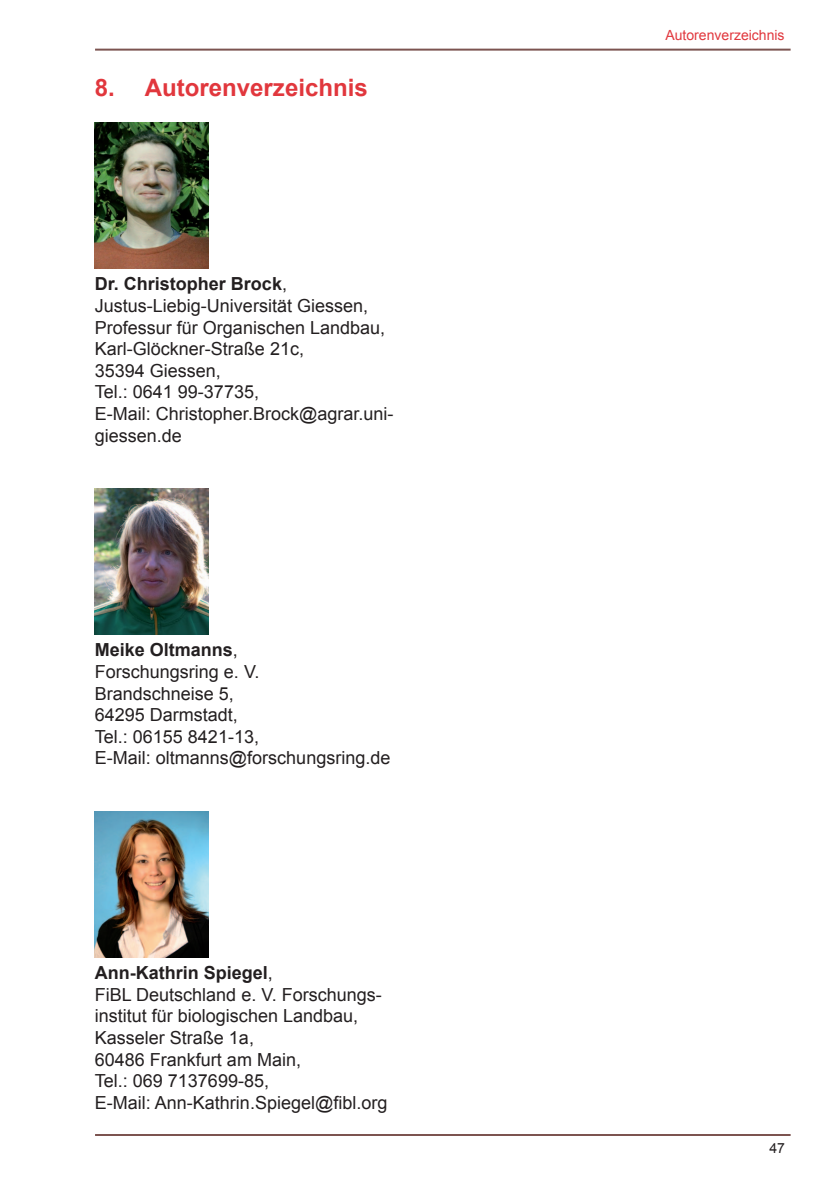
<style>
.page{position:relative;width:840px;height:1191px;background:#fff}
.page>*{position:absolute;margin:0;border:0;box-sizing:border-box;transform-origin:0 0}
.t1{font:700 24px "Arial";color:#e1373d}
.t2{font:18px/21.6px "Arial";color:#231f20}
.t3{font:14px "Arial";color:#e1373d}
.t4{font:14px "Arial";color:#231f20}
.s1{font-weight:700}
</style>
<div class="page">
<hr style="left:95px;top:49px;width:695px;height:2px;background:#7c5450">
<hr style="left:95px;top:1134px;width:695px;height:2px;background:#7c5450">
<img style="left:95px;top:122px;width:113px;height:147px">
<img style="left:95px;top:488px;width:113px;height:146px">
<img style="left:95px;top:811px;width:113px;height:146px">
<h1 class="t1" style="left:95px;top:72px;width:274px">8. Autorenverzeichnis</h1>
<p class="t2" style="left:95px;top:273px;width:300px"><span class="s1">Dr. Christopher Brock</span>,<br>Justus-Liebig-Universität Giessen,<br>Professur für Organischen Landbau,<br>Karl-Glöckner-Straße 21c,<br>35394 Giessen,<br>Tel.: 0641 99-37735,<br>E-Mail: Christopher.Brock@agrar.uni&shy;giessen.de</p>
<p class="t2" style="left:95px;top:639px;width:297px"><span class="s1">Meike Oltmanns</span>,<br>Forschungsring e. V.<br>Brandschneise 5,<br>64295 Darmstadt,<br>Tel.: 06155 8421-13,<br>E-Mail: oltmanns@forschungsring.de</p>
<p class="t2" style="left:95px;top:962px;width:294px"><span class="s1">Ann-Kathrin Spiegel</span>,<br>FiBL Deutschland e. V. Forschungs&shy;institut für biologischen Landbau,<br>Kasseler Straße 1a,<br>60486 Frankfurt am Main,<br>Tel.: 069 7137699-85,<br>E-Mail: Ann-Kathrin.Spiegel@fibl.org</p>
<p class="t3" style="left:665px;top:26px;width:121px">Autorenverzeichnis</p>
<p class="t4" style="left:768px;top:1138px;width:17px">47</p>
</div>
